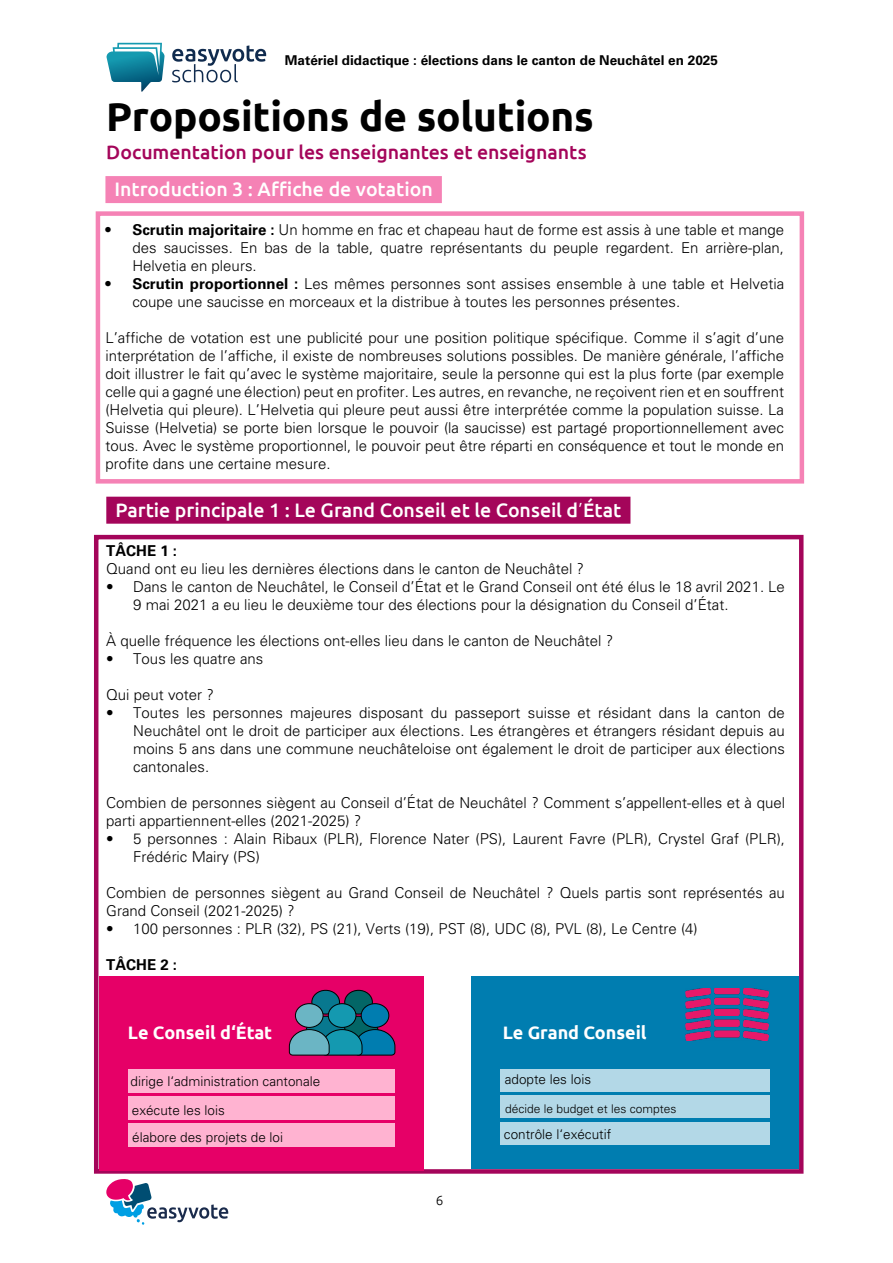
<style>
.page{position:relative;width:893px;height:1263px;background:#fff}
.page>*{position:absolute;margin:0;border:0;box-sizing:border-box;transform-origin:0 0}
.t1{font:700 40.5px "Ubuntu";letter-spacing:-.005em;color:#000}
.t2{font:500 19.5px "Ubuntu";color:#fff}
.t3{font:500 19.5px "Ubuntu";letter-spacing:-.005em;color:#a4055a}
.t4{font:700 18px "Ubuntu";color:#fff}
.t5{font:300 15px/18px "Univers";color:#000}
.t6{font:700 15px "Univers";color:#000}
.t7{font:300 13.5px "Univers";color:#000}
.t8{font:700 13.5px "Univers";color:#000}
.t9{font:300 13.5px "Ubuntu";color:#000}
.t10{font:300 12px "Univers";color:#000}
.s1{font-weight:700}
.s2{font-family:"Univers LT Std";font-weight:300}
</style>
<div class="page">
<svg style="left:106px;top:1179px;width:122px;height:46px"></svg>
<svg style="left:172px;top:45px;width:94px;height:37px"></svg>
<svg style="left:106px;top:43px;width:59px;height:49px"></svg>
<div style="left:94px;top:535px;width:709px;height:639px;border:4px solid #a4055a"></div>
<div style="left:96px;top:211px;width:708px;height:273px;border:4px solid #f582b5"></div>
<div style="left:105px;top:176px;width:337px;height:27px;background:#f582b5"></div>
<div style="left:106px;top:497px;width:524px;height:27px;background:#a4055a"></div>
<div style="left:99px;top:976px;width:324px;height:194px;background:#e60067"></div>
<div style="left:128px;top:1070px;width:267px;height:23px;background:#ffb3d1"></div>
<div style="left:128px;top:1097px;width:267px;height:23px;background:#ffb3d1"></div>
<div style="left:128px;top:1124px;width:267px;height:23px;background:#ffb3d1"></div>
<div style="left:345px;top:990px;width:27px;height:24px;background:#036666;border-radius:50%"></div>
<div style="left:345px;top:990px;width:27px;height:24px;border:1px solid #000;border-radius:50%"></div>
<div style="left:312px;top:990px;width:27px;height:24px;background:#08788f;border-radius:50%"></div>
<div style="left:312px;top:990px;width:28px;height:24px;border:1px solid #000;border-radius:50%"></div>
<div style="left:361px;top:1004px;width:28px;height:23px;background:#007db0;border-radius:50%"></div>
<div style="left:361px;top:1003px;width:28px;height:24px;border:1px solid #000;border-radius:50%"></div>
<div style="left:328px;top:1004px;width:28px;height:23px;background:#1499b0;border-radius:50%"></div>
<div style="left:328px;top:1003px;width:28px;height:24px;border:1px solid #000;border-radius:50%"></div>
<div style="left:295px;top:1004px;width:28px;height:23px;background:#6bb5c4;border-radius:50%"></div>
<div style="left:295px;top:1003px;width:28px;height:24px;border:1px solid #000;border-radius:50%"></div>
<svg style="left:289px;top:1016px;width:106px;height:39px"></svg>
<div style="left:471px;top:976px;width:328px;height:192px;background:#007db0"></div>
<div style="left:501px;top:1069px;width:269px;height:23px;background:#b3d8e7"></div>
<div style="left:501px;top:1095px;width:269px;height:23px;background:#b3d8e7"></div>
<div style="left:501px;top:1122px;width:269px;height:23px;background:#b3d8e7"></div>
<img style="left:685px;top:989px;width:84px;height:51px">
<p class="t8" style="left:285px;top:53px;width:434px">Matériel didactique : élections dans le canton de Neuchâtel en 2025</p>
<h1 class="t1" style="left:106px;top:92px;width:489px">Propositions de solutions</h1>
<h2 class="t3" style="left:106px;top:140px;width:482px">Documentation pour les enseignantes et enseignants</h2>
<h2 class="t2" style="left:115px;top:177px;width:320px">Introduction 3 : Affiche de votation</h2>
<p class="t5" style="left:132px;top:220px;width:653px;text-align:justify;text-indent:-27px"><span class="s1">• Scrutin majoritaire :</span> Un homme en frac et chapeau haut de forme est assis à une table et mange des saucisses. En bas de la table, quatre représentants du peuple regardent. En arrière-plan, Helvetia en pleurs.</p>
<p class="t5" style="left:132px;top:274px;width:653px;text-indent:-27px"><span class="s1">• Scrutin proportionnel :</span> Les mêmes personnes sont assises ensemble à une table et Helvetia coupe une saucisse en morceaux et la distribue à toutes les personnes présentes.</p>
<p class="t5" style="left:105px;top:328px;width:680px;text-align:justify">L’affiche de votation est une publicité pour une position politique spécifique. Comme il s’agit d’une interprétation de l’affiche, il existe de nombreuses solutions possibles. De manière générale, l’affiche doit illustrer le fait qu’avec le système majoritaire, seule la personne qui est la plus forte (par exemple celle qui a gagné une élection) peut en profiter. Les autres, en revanche, ne reçoivent rien et en souffrent (Helvetia qui pleure). L’Helvetia qui pleure peut aussi être interprétée comme la population suisse. La Suisse (Helvetia) se porte bien lorsque le pouvoir (la saucisse) est partagé proportionnellement avec tous. Avec le système proportionnel, le pouvoir peut être réparti en conséquence et tout le monde en profite dans une certaine mesure.</p>
<h2 class="t2" style="left:115px;top:498px;width:507px">Partie principale 1 : Le Grand Conseil et le Conseil d<span class="s2">’</span>État</h2>
<p class="t6" style="left:106px;top:542px;width:72px">TÂCHE 1 :</p>
<p class="t5" style="left:106px;top:560px;width:479px">Quand ont eu lieu les dernières élections dans le canton de Neuchâtel ?</p>
<p class="t5" style="left:133px;top:578px;width:653px;text-indent:-27px">• Dans le canton de Neuchâtel, le Conseil d’État et le Grand Conseil ont été élus le 18 avril 2021. Le<br>9 mai 2021 a eu lieu le deuxième tour des élections pour la désignation du Conseil d’État.</p>
<p class="t5" style="left:106px;top:632px;width:508px">À quelle fréquence les élections ont-elles lieu dans le canton de Neuchâtel ?</p>
<p class="t5" style="left:106px;top:650px;width:159px">• Tous les quatre ans</p>
<p class="t5" style="left:106px;top:686px;width:109px">Qui peut voter ?</p>
<p class="t5" style="left:133px;top:704px;width:653px;text-align:justify;text-indent:-27px">• Toutes les personnes majeures disposant du passeport suisse et résidant dans la canton de Neuchâtel ont le droit de participer aux élections. Les étrangères et étrangers résidant depuis au moins 5 ans dans une commune neuchâteloise ont également le droit de participer aux élections cantonales.</p>
<p class="t5" style="left:106px;top:794px;width:680px">Combien de personnes siègent au Conseil d’État de Neuchâtel ? Comment s’appellent-elles et à quel parti appartiennent-elles (2021-2025) ?</p>
<p class="t5" style="left:133px;top:830px;width:653px;text-indent:-27px">• 5 personnes : Alain Ribaux (PLR), Florence Nater (PS), Laurent Favre (PLR), Crystel Graf (PLR),<br>Frédéric Mairy (PS)</p>
<p class="t5" style="left:106px;top:884px;width:680px">Combien de personnes siègent au Grand Conseil de Neuchâtel ? Quels partis sont représentés au<br>Grand Conseil (2021-2025) ?</p>
<p class="t5" style="left:106px;top:920px;width:593px">• 100 personnes : PLR (32), PS (21), Verts (19), PST (8), UDC (8), PVL (8), Le Centre (4)</p>
<p class="t6" style="left:106px;top:956px;width:72px">TÂCHE 2 :</p>
<p class="t4" style="left:128px;top:1022px;width:146px">Le Conseil d‘État</p>
<p class="t4" style="left:503px;top:1021px;width:145px">Le Grand Conseil</p>
<p class="t7" style="left:131px;top:1073px;width:191px">dirige l‘administration cantonale</p>
<p class="t7" style="left:505px;top:1071px;width:88px">adopte les lois</p>
<p class="t7" style="left:132px;top:1102px;width:95px">exécute les lois</p>
<p class="t10" style="left:505px;top:1101px;width:173px">décide le budget et les comptes</p>
<p class="t7" style="left:132px;top:1129px;width:152px">élabore des projets de loi</p>
<p class="t7" style="left:504px;top:1126px;width:109px">contrôle l‘exécutif</p>
<p class="t9" style="left:436px;top:1192px;width:9px">6</p>
</div>
